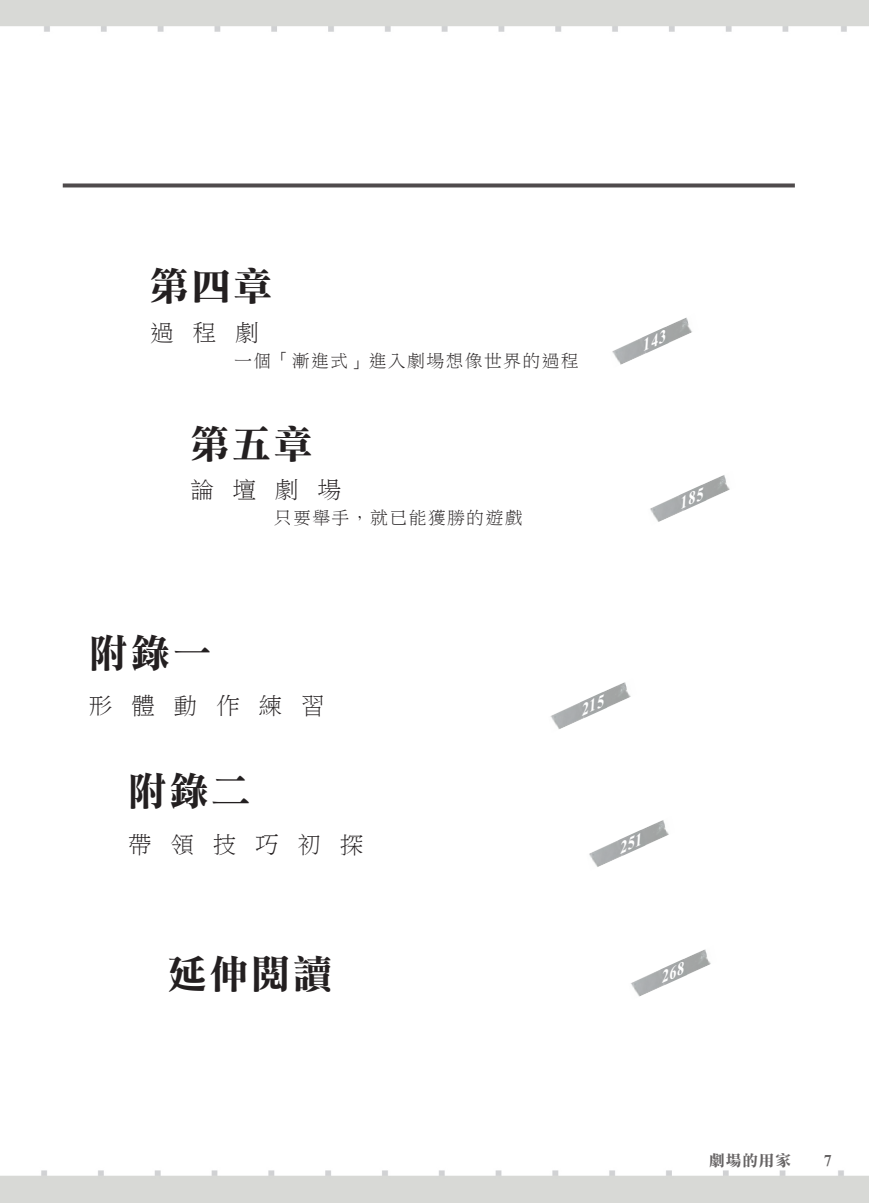
<style>
.page{position:relative;width:869px;height:1203px;background:#fff}
.page>*{position:absolute;margin:0;border:0;box-sizing:border-box;transform-origin:0 0}
.Paragraph_Style_Chi{font:39.4px "DF Li Song Bd HK BF";letter-spacing:.06em;color:#231f20}
.Paragraph_Style_Chi-2{font:24px "DFPG Li Song Lt MP BF";letter-spacing:.765em;color:#231f20}
.Paragraph_Style_Chi-3{font:18px "DFPG Li Song Lt MP BF";letter-spacing:.065em;color:#231f20}
.t1{font:15.6px "DF Li Song Bd HK BF";letter-spacing:.06em;color:#231f20}
</style>
<div class="page">
<img style="left:0;top:0;width:868px;height:1203px">
<img style="left:628px;top:945px;width:88px;height:55px">
<img style="left:586px;top:816px;width:88px;height:54px">
<img style="left:548px;top:678px;width:88px;height:54px">
<img style="left:647px;top:471px;width:88px;height:54px">
<img style="left:609px;top:314px;width:89px;height:54px">
<svg style="left:63px;top:183px;width:731px;height:4px;fill:#4f4b4c"></svg>
<svg style="left:0;top:0;width:7px;height:7px"></svg>
<svg style="left:0;top:1195px;width:7px;height:8px"></svg>
<svg style="left:861px;top:0;width:8px;height:7px"></svg>
<svg style="left:861px;top:1195px;width:8px;height:8px"></svg>
<svg style="left:662px;top:961px;width:22px;height:22px"></svg>
<svg style="left:620px;top:832px;width:21px;height:21px"></svg>
<svg style="left:581px;top:694px;width:23px;height:22px"></svg>
<svg style="left:681px;top:487px;width:22px;height:21px"></svg>
<svg style="left:643px;top:329px;width:22px;height:22px"></svg>
<p class="Paragraph_Style_Chi" style="left:149px;top:266px;width:124px">第四章</p>
<p class="Paragraph_Style_Chi-2" style="left:150px;top:320px;width:110px">過程劇</p>
<p class="Paragraph_Style_Chi-3" style="left:234px;top:351px;width:346px">一個「漸進式」進入劇場想像世界的過程</p>
<p class="Paragraph_Style_Chi" style="left:190px;top:424px;width:124px">第五章</p>
<p class="Paragraph_Style_Chi-2" style="left:190px;top:478px;width:153px">論壇劇場</p>
<p class="Paragraph_Style_Chi-3" style="left:274px;top:509px;width:250px">只要舉手，就已能獲勝的遊戲</p>
<p class="Paragraph_Style_Chi" style="left:89px;top:633px;width:124px">附錄一</p>
<p class="Paragraph_Style_Chi-2" style="left:89px;top:693px;width:238px">形體動作練習</p>
<p class="Paragraph_Style_Chi" style="left:128px;top:771px;width:124px">附錄二</p>
<p class="Paragraph_Style_Chi-2" style="left:128px;top:832px;width:238px">帶領技巧初探</p>
<p class="Paragraph_Style_Chi" style="left:167px;top:954px;width:166px">延伸閱讀</p>
<p class="t1" style="left:708px;top:1152px;width:83px">劇場的用家</p>
<p class="t1" style="left:824px;top:1153px;width:9px">7</p>
</div>
